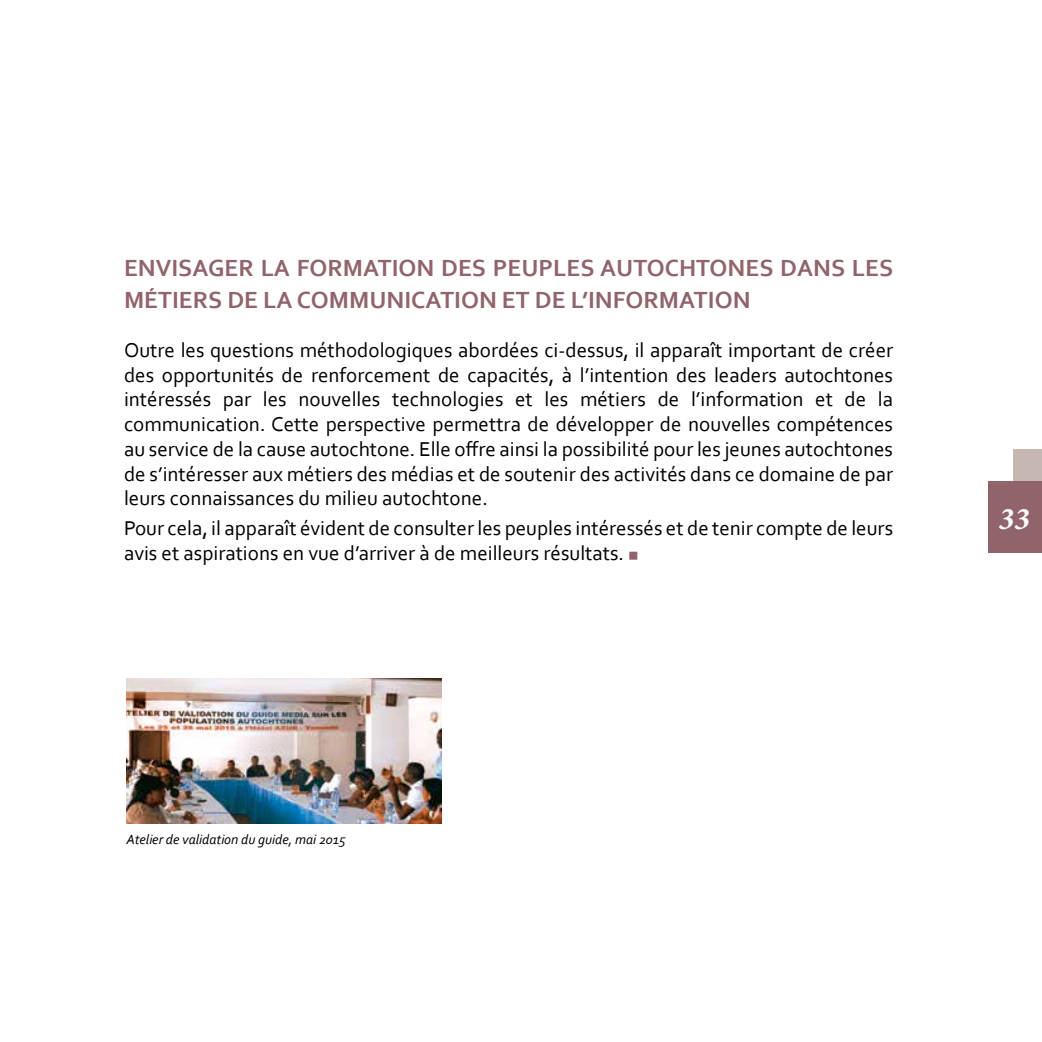
<style>
.page{position:relative;width:1042px;height:1042px;background:#fff}
.page>*{position:absolute;margin:0;border:0;box-sizing:border-box;transform-origin:0 0}
.t1{font:italic 700 31.5px "Minion Pro";color:#fff}
.t2{font:700 24.5px/31.5px "Corbel";color:#91646c}
.t3{font:21px/24.7px "Corbel";color:#000;text-align:justify}
.t4{font:italic 14px "Corbel";color:#000}
</style>
<div class="page">
<div style="left:1013px;top:449px;width:29px;height:72px;background:#c6b7b0"></div>
<div style="left:988px;top:481px;width:54px;height:72px;background:#91646c"></div>
<img style="left:126px;top:679px;width:315px;height:144px">
<p class="t2" style="left:124px;top:252px;width:770px">ENVISAGER LA FORMATION DES PEUPLES AUTOCHTONES DANS LES<br>MÉTIERS DE LA COMMUNICATION ET DE L’INFORMATION</p>
<p class="t3" style="left:124px;top:337px;width:770px">Outre les questions méthodologiques abordées ci-dessus, il apparaît important de créer des opportunités de renforcement de capacités, à l’intention des leaders autochtones intéressés par les nouvelles technologies et les métiers de l’information et de la communication. Cette perspective permettra de développer de nouvelles compétences au service de la cause autochtone. Elle offre ainsi la possibilité pour les jeunes autochtones de s’intéresser aux métiers des médias et de soutenir des activités dans ce domaine de par leurs connaissances du milieu autochtone.</p>
<p class="t3" style="left:124px;top:515px;width:770px">Pour cela, il apparaît évident de consulter les peuples intéressés et de tenir compte de leurs avis et aspirations en vue d’arriver à de meilleurs résultats.</p>
<h1 class="t1" style="left:998px;top:496px;width:33px">33</h1>
<p class="t4" style="left:126px;top:830px;width:221px">Atelier de validation du guide, mai 2015</p>
</div>
